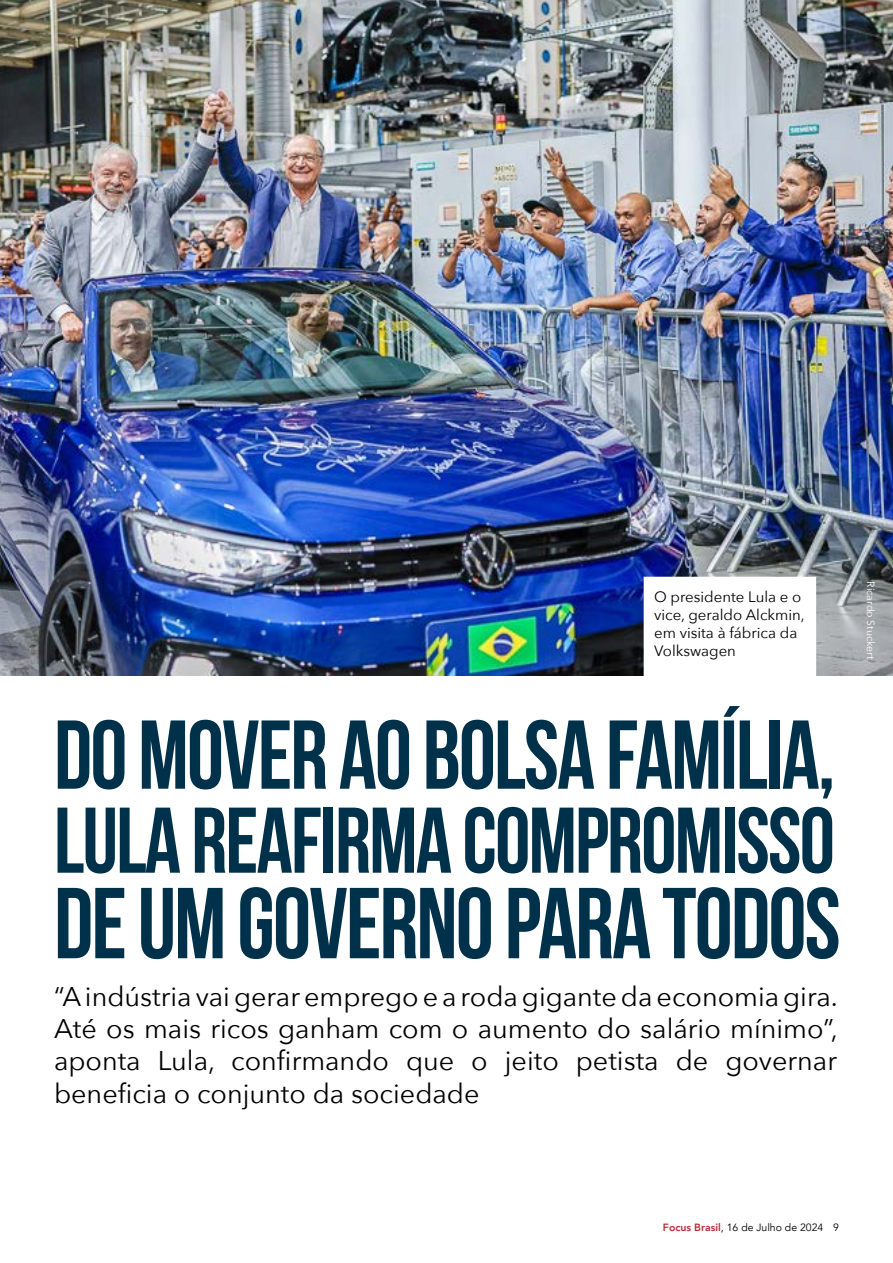
<style>
.page{position:relative;width:893px;height:1263px;background:#fff}
.page>*{position:absolute;margin:0;border:0;box-sizing:border-box;transform-origin:0 0}
.t1{font:700 100.5px "Bebas Neue";letter-spacing:-.02em;color:#00314b;scale:.96 1}
.t2{font:700 97.5px "Bebas Neue";letter-spacing:-.02em;color:#00314b;scale:.96 1}
.t3{font:700 93px "Bebas Neue";letter-spacing:-.02em;color:#00314b;scale:.96 1}
.t4{font:27px/32.4px "Avenir Next";color:#000;text-align:justify}
.t5{font:15px/18px "Avenir Next";color:#000}
.t6{font:10.5px "Avenir";color:#000}
.t7{font:10.5px "Avenir Next";color:#fff}
.s1{font-weight:800;color:#b72d38}
</style>
<div class="page">
<img style="left:0;top:0;width:893px;height:675px">
<div style="left:649px;top:582px;width:162px;height:105px;background:#fff"></div>
<p class="t5" style="left:654px;top:587px;width:152px">O presidente Lula e o vice, geraldo Alckmin, em visita à fábrica da<br>Volkswagen</p>
<h2 class="t2" style="left:54px;top:701px;width:815px">DO MOVER AO BOLSA FAMÍLIA,</h2>
<h3 class="t3" style="left:54px;top:789px;width:815px">LULA REAFIRMA COMPROMISSO</h3>
<h1 class="t1" style="left:54px;top:868px;width:821px">DE UM GOVERNO PARA TODOS</h1>
<p class="t4" style="left:54px;top:979px;width:785px">“A indústria vai gerar emprego e a roda gigante da economia gira.<br>Até os mais ricos ganham com o aumento do salário mínimo”, aponta Lula, confirmando que o jeito petista de governar beneficia o conjunto da sociedade</p>
<p class="t7" style="left:880px;top:581px;width:79px;rotate:90deg">Ricardo Stuckert</p>
<p class="t6" style="left:663px;top:1221px;width:178px"><span class="s1">Focus Brasil</span>, 16 de Julho de 2024 9</p>
</div>
